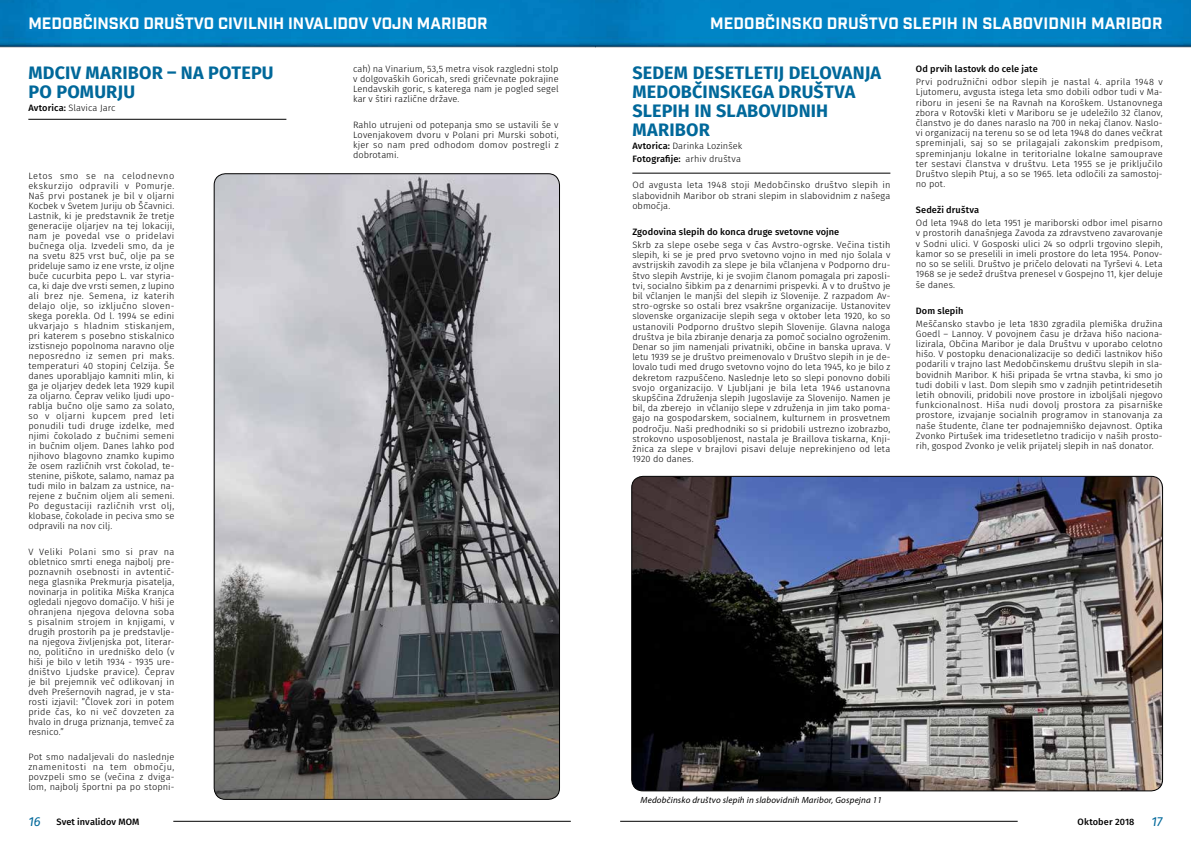
<style>
.page{position:relative;width:1191px;height:842px;background:#fff}
.page>*{position:absolute;margin:0;border:0;box-sizing:border-box;transform-origin:0 0}
.t1{font:700 18px/19.2px "Fira Sans";letter-spacing:.005em;color:#00689a}
.t2{font:700 16px "Industry";color:#fff}
.t3{font:italic 13px "Fira Sans";color:#00689a}
.t4{font:300 9.2px/10px "Fira Sans";letter-spacing:.01em;color:#000;text-align:justify}
.t5{font:500 9.2px "Fira Sans";letter-spacing:.01em;color:#000}
.t6{font:italic 9px "Myriad Pro";letter-spacing:.02em;color:#000}
.s1{font-weight:500}
.s2{font-weight:400;font-style:italic;font-size:13px;color:#00689a}
</style>
<div class="page">
<img style="left:0;top:0;width:1191px;height:822px">
<hr style="left:173px;top:821px;width:398px;height:1px;background:#000">
<hr style="left:620px;top:821px;width:397px;height:1px;background:#000">
<img style="left:214px;top:174px;width:345px;height:625px">
<hr style="left:632px;top:173px;width:258px;height:1px;background:#000">
<img style="left:631px;top:476px;width:531px;height:315px">
<hr style="left:28px;top:119px;width:258px;height:1px;background:#000">
<h2 class="t2" style="left:28px;top:14px;width:461px">MEDOBČINSKO DRUŠTVO CIVILNIH INVALIDOV VOJN MARIBOR</h2>
<h2 class="t2" style="left:710px;top:14px;width:454px">MEDOBČINSKO DRUŠTVO SLEPIH IN SLABOVIDNIH MARIBOR</h2>
<h1 class="t1" style="left:28px;top:63px;width:247px">MDCIV MARIBOR – NA POTEPU<br>PO POMURJU</h1>
<p class="t4" style="left:28px;top:102px;width:89px"><span class="s1">Avtorica:</span> Slavica Jarc</p>
<p class="t4" style="left:28px;top:171px;width:148px">Letos smo se na celodnevno ekskurzijo odpravili v Pomurje.<br>Naš prvi postanek je bil v oljarni Kocbek v Svetem Juriju ob Ščavnici.<br>Lastnik, ki je predstavnik že tretje generacije oljarjev na tej lokaciji, nam je povedal vse o pridelavi bučnega olja. Izvedeli smo, da je na svetu 825 vrst buč, olje pa se prideluje samo iz ene vrste, iz oljne buče cucurbita pepo L. var styria&shy;ca, ki daje dve vrsti semen, z lupino ali brez nje. Semena, iz katerih delajo olje, so izključno sloven&shy;skega porekla. Od l. 1994 se edini ukvarjajo s hladnim stiskanjem, pri katerem s posebno stiskalnico izstisnejo popolnoma naravno olje neposredno iz semen pri maks. temperaturi 40 stopinj Celzija. Še danes uporabljajo kamniti mlin, ki ga je oljarjev dedek leta 1929 kupil za oljarno. Čeprav veliko ljudi upo&shy;rablja bučno olje samo za solato, so v oljarni kupcem pred leti ponudili tudi druge izdelke, med njimi čokolado z bučnimi semeni in bučnim oljem. Danes lahko pod njihovo blagovno znamko kupimo že osem različnih vrst čokolad, te&shy;stenine, piškote, salamo, namaz pa tudi milo in balzam za ustnice, na&shy;rejene z bučnim oljem ali semeni.<br>Po degustaciji različnih vrst olj, klobase, čokolade in peciva smo se odpravili na nov cilj.</p>
<p class="t4" style="left:28px;top:546px;width:148px">V Veliki Polani smo si prav na obletnico smrti enega najbolj pre&shy;poznavnih osebnosti in avtentič&shy;nega glasnika Prekmurja pisatelja, novinarja in politika Miška Kranjca ogledali njegovo domačijo. V hiši je ohranjena njegova delovna soba s pisalnim strojem in knjigami, v drugih prostorih pa je predstavlje&shy;na njegova življenjska pot, literar&shy;no, politično in uredniško delo (v hiši je bilo v letih 1934 - 1935 ure&shy;dništvo Ljudske pravice). Čeprav je bil prejemnik več odlikovanj in dveh Prešernovih nagrad, je v sta&shy;rosti izjavil: ”Človek zori in potem pride čas, ko ni več dovzeten za hvalo in druga priznanja, temveč za resnico.”</p>
<p class="t4" style="left:28px;top:752px;width:148px">Pot smo nadaljevali do naslednje znamenitosti na tem območju, povzpeli smo se (večina z dviga&shy;lom, najbolj športni pa po stopni-</p>
<p class="t4" style="left:353px;top:64px;width:207px">cah) na Vinarium, 53,5 metra visok razgledni stolp v dolgovaških Goricah, sredi gričevnate pokrajine Lendavskih goric, s katerega nam je pogled segel kar v štiri različne države.</p>
<p class="t4" style="left:353px;top:120px;width:207px">Rahlo utrujeni od potepanja smo se ustavili še v Lovenjakovem dvoru v Polani pri Murski soboti, kjer so nam pred odhodom domov postregli z dobrotami.</p>
<h1 class="t1" style="left:632px;top:63px;width:250px">SEDEM DESETLETIJ DELOVANJA<br>MEDOBČINSKEGA DRUŠTVA<br>SLEPIH IN SLABOVIDNIH<br>MARIBOR</h1>
<p class="t4" style="left:632px;top:140px;width:111px;line-height:13px"><span class="s1">Avtorica:</span> Darinka Lozinšek<br><span class="s1">Fotografije:</span> arhiv društva</p>
<p class="t4" style="left:632px;top:180px;width:259px">Od avgusta leta 1948 stoji Medobčinsko društvo slepih in slabovidnih Maribor ob strani slepim in slabovidnim z našega območja.</p>
<p class="t5" style="left:632px;top:225px;width:208px">Zgodovina slepih do konca druge svetovne vojne</p>
<p class="t4" style="left:632px;top:240px;width:259px">Skrb za slepe osebe sega v čas Avstro-ogrske. Večina tistih slepih, ki se je pred prvo svetovno vojno in med njo šolala v avstrijskih zavodih za slepe je bila včlanjena v Podporno dru&shy;štvo slepih Avstrije, ki je svojim članom pomagala pri zaposli&shy;tvi, socialno šibkim pa z denarnimi prispevki. A v to društvo je bil včlanjen le manjši del slepih iz Slovenije. Z razpadom Av&shy;stro-ogrske so ostali brez vsakršne organizacije. Ustanovitev slovenske organizacije slepih sega v oktober leta 1920, ko so ustanovili Podporno društvo slepih Slovenije. Glavna naloga društva je bila zbiranje denarja za pomoč socialno ogroženim.<br>Denar so jim namenjali privatniki, občine in banska uprava. V letu 1939 se je društvo preimenovalo v Društvo slepih in je de&shy;lovalo tudi med drugo svetovno vojno do leta 1945, ko je bilo z dekretom razpuščeno. Naslednje leto so slepi ponovno dobili svojo organizacijo. V Ljubljani je bila leta 1946 ustanovna skupščina Združenja slepih Jugoslavije za Slovenijo. Namen je bil, da zberejo in včlanijo slepe v združenja in jim tako poma&shy;gajo na gospodarskem, socialnem, kulturnem in prosvetnem področju. Naši predhodniki so si pridobili ustrezno izobrazbo, strokovno usposobljenost, nastala je Braillova tiskarna, Knji&shy;žnica za slepe v brajlovi pisavi deluje neprekinjeno od leta 1920 do danes.</p>
<p class="t5" style="left:916px;top:62px;width:123px">Od prvih lastovk do cele jate</p>
<p class="t4" style="left:916px;top:77px;width:248px">Prvi podružnični odbor slepih je nastal 4. aprila 1948 v Ljutomeru, avgusta istega leta smo dobili odbor tudi v Ma&shy;riboru in jeseni še na Ravnah na Koroškem. Ustanovnega zbora v Rotovški kleti v Mariboru se je udeležilo 32 članov, članstvo je do danes naraslo na 700 in nekaj članov. Naslo&shy;vi organizacij na terenu so se od leta 1948 do danes večkrat spreminjali, saj so se prilagajali zakonskim predpisom, spreminjanju lokalne in teritorialne lokalne samouprave ter sestavi članstva v društvu. Leta 1955 se je priključilo Društvo slepih Ptuj, a so se 1965. leta odločili za samostoj&shy;no pot.</p>
<p class="t5" style="left:916px;top:204px;width:65px">Sedeži društva</p>
<p class="t4" style="left:916px;top:218px;width:248px">Od leta 1948 do leta 1951 je mariborski odbor imel pisarno v prostorih današnjega Zavoda za zdravstveno zavarovanje v Sodni ulici. V Gosposki ulici 24 so odprli trgovino slepih, kamor so se preselili in imeli prostore do leta 1954. Ponov&shy;no so se selili. Društvo je pričelo delovati na Tyrševi 4. Leta 1968 se je sedež društva prenesel v Gospejno 11, kjer deluje še danes.</p>
<p class="t5" style="left:916px;top:304px;width:49px">Dom slepih</p>
<p class="t4" style="left:916px;top:318px;width:248px">Meščansko stavbo je leta 1830 zgradila plemiška družina Goedl – Lannoy. V povojnem času je država hišo naciona&shy;lizirala, Občina Maribor je dala Društvu v uporabo celotno hišo. V postopku denacionalizacije so dediči lastnikov hišo podarili v trajno last Medobčinskemu društvu slepih in sla&shy;bovidnih Maribor. K hiši pripada še vrtna stavba, ki smo jo tudi dobili v last. Dom slepih smo v zadnjih petintridesetih letih obnovili, pridobili nove prostore in izboljšali njegovo funkcionalnost. Hiša nudi dovolj prostora za pisarniške prostore, izvajanje socialnih programov in stanovanja za naše študente, člane ter podnajemniško dejavnost. Optika Zvonko Pirtušek ima tridesetletno tradicijo v naših prosto&shy;rih, gospod Zvonko je velik prijatelj slepih in naš donator.</p>
<p class="t6" style="left:640px;top:794px;width:243px">Medobčinsko društvo slepih in slabovidnih Maribor, Gospejna 11</p>
<p class="t5" style="left:28px;top:815px;width:113px"><span class="s2">16</span> Svet invalidov MOM</p>
<p class="t5" style="left:1077px;top:815px;width:58px">Oktober 2018</p>
<h3 class="t3" style="left:1151px;top:812px;width:13px">17</h3>
</div>
